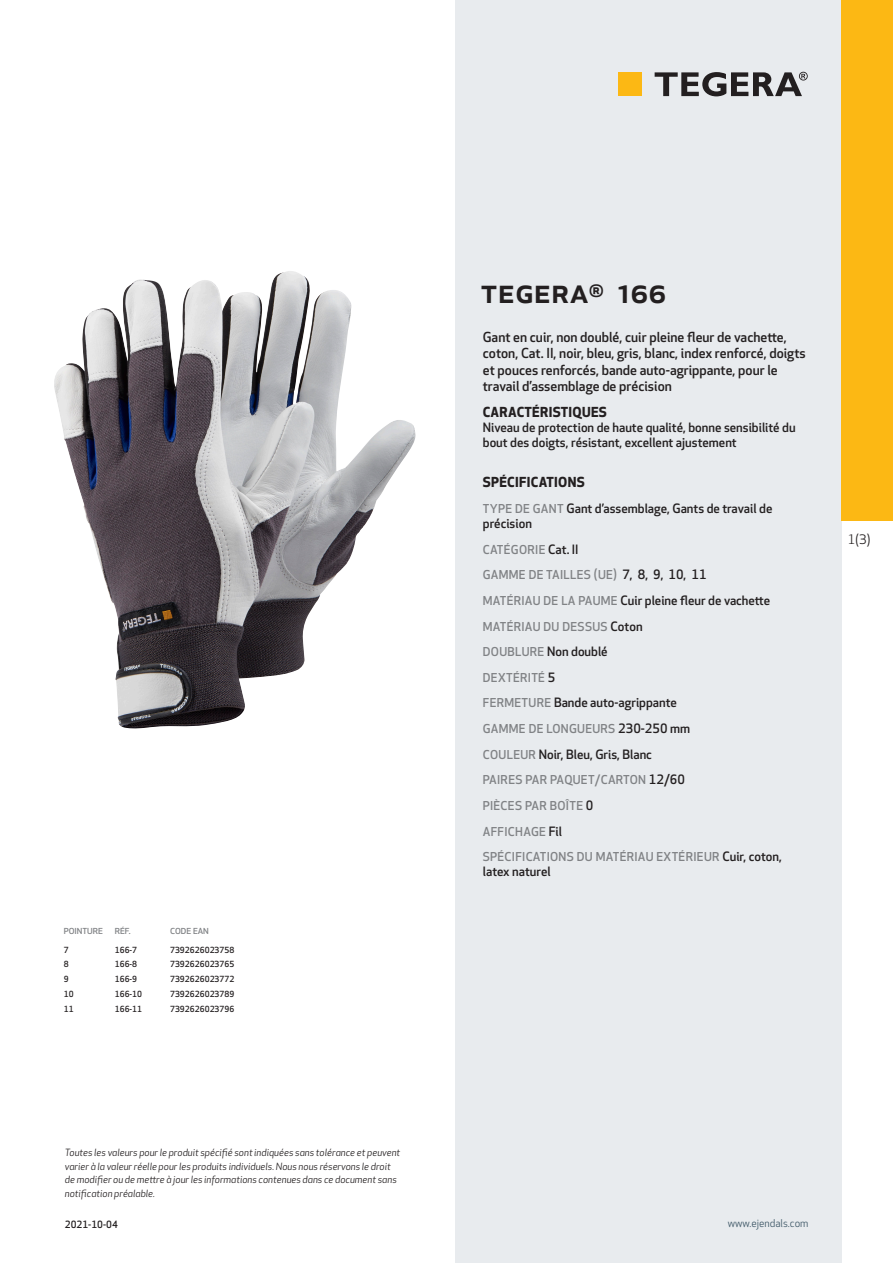
<style>
.page{position:relative;width:893px;height:1263px;background:#fff}
.page>*{position:absolute;margin:0;border:0;box-sizing:border-box;transform-origin:0 0}
.prodname{font:500 34.5px "Apex New";color:#231f20}
.Funktion_body{font:500 13.5px/16.5px "Apex New";color:#231f20}
.Funktion_body-2{font:700 13.5px "Apex New";letter-spacing:.025em;color:#231f20}
.t1{font:12.75px "Apex New";color:#231f20}
.Funktion_body-3{font:500 12.6px/15px "Apex New";color:#231f20}
.Funktion_body-4{font:500 12px "Apex New";letter-spacing:.025em;color:#808285}
.t2{font:10.5px "Apex New";color:#405968}
.t3{font:italic 9.75px/13.5px "Apex New";color:#231f20}
.t4{font:500 9.75px "Apex New";color:#231f20}
.ArticleTable_body{font:500 8.25px "Apex New";color:#231f20}
.ArticeTable_header{font:500 8.1px "Apex New";color:#808285;scale:1.06 1}
.s1{font-size:12px;color:#808285}
.s2{font-size:12.6px;color:#231f20}
</style>
<div class="page">
<div style="left:455px;top:0;width:387px;height:1263px;background:#e8ebee"></div>
<div style="left:842px;top:0;width:51px;height:520px;background:#fcb814"></div>
<img style="left:54px;top:272px;width:362px;height:457px">
<div style="left:618px;top:72px;width:24px;height:24px;background:#fcb814"></div>
<svg style="left:655px;top:72px;width:153px;height:24px"></svg>
<p class="ArticeTable_header" style="left:64px;top:925px;width:38px">POINTURE</p>
<p class="ArticeTable_header" style="left:115px;top:925px;width:16px">RÉF.</p>
<p class="ArticeTable_header" style="left:170px;top:925px;width:38px">CODE EAN</p>
<p class="ArticleTable_body" style="left:64px;top:944px;width:6px">7</p>
<p class="ArticleTable_body" style="left:115px;top:944px;width:24px">166-7</p>
<p class="ArticleTable_body" style="left:170px;top:944px;width:66px">7392626023758</p>
<p class="ArticleTable_body" style="left:64px;top:959px;width:6px">8</p>
<p class="ArticleTable_body" style="left:115px;top:959px;width:24px">166-8</p>
<p class="ArticleTable_body" style="left:170px;top:959px;width:66px">7392626023765</p>
<p class="ArticleTable_body" style="left:64px;top:973px;width:6px">9</p>
<p class="ArticleTable_body" style="left:115px;top:973px;width:24px">166-9</p>
<p class="ArticleTable_body" style="left:170px;top:973px;width:66px">7392626023772</p>
<p class="ArticleTable_body" style="left:64px;top:988px;width:11px">10</p>
<p class="ArticleTable_body" style="left:115px;top:988px;width:29px">166-10</p>
<p class="ArticleTable_body" style="left:170px;top:988px;width:66px">7392626023789</p>
<p class="ArticleTable_body" style="left:64px;top:1003px;width:11px">11</p>
<p class="ArticleTable_body" style="left:115px;top:1003px;width:29px">166-11</p>
<p class="ArticleTable_body" style="left:170px;top:1003px;width:66px">7392626023796</p>
<p class="t3" style="left:65px;top:1146px;width:337px">Toutes les valeurs pour le produit spécifié sont indiquées sans tolérance et peuvent varier à la valeur réelle pour les produits individuels. Nous nous réservons le droit de modifier ou de mettre à jour les informations contenues dans ce document sans notification préalable.</p>
<p class="t4" style="left:65px;top:1218px;width:54px">2021-10-04</p>
<p class="prodname" style="left:480px;top:267px;width:187px">TEGERA<sup>®</sup> 166</p>
<p class="Funktion_body" style="left:483px;top:328px;width:324px">Gant en cuir, non doublé, cuir pleine fleur de vachette, coton, Cat. II, noir, bleu, gris, blanc, index renforcé, doigts et pouces renforcés, bande auto-agrippante, pour le travail d’assemblage de précision</p>
<p class="Funktion_body-2" style="left:483px;top:402px;width:126px">CARACTÉRISTIQUES</p>
<p class="Funktion_body-3" style="left:483px;top:419px;width:314px">Niveau de protection de haute qualité, bonne sensibilité du bout des doigts, résistant, excellent ajustement</p>
<p class="Funktion_body-2" style="left:483px;top:473px;width:103px">SPÉCIFICATIONS</p>
<p class="Funktion_body-3" style="left:483px;top:501px;width:291px"><span class="s1">TYPE DE GANT</span> Gant d’assemblage, Gants de travail de précision</p>
<p class="Funktion_body-4" style="left:483px;top:541px;width:97px">CATÉGORIE <span class="s2">Cat. II</span></p>
<p class="Funktion_body-4" style="left:483px;top:567px;width:225px">GAMME DE TAILLES (UE) <span class="s2">7, 8, 9, 10, 11</span></p>
<p class="Funktion_body-3" style="left:483px;top:592px;width:289px"><span class="s1">MATÉRIAU DE LA PAUME</span> Cuir pleine fleur de vachette</p>
<p class="Funktion_body-4" style="left:483px;top:618px;width:161px">MATÉRIAU DU DESSUS <span class="s2">Coton</span></p>
<p class="Funktion_body-3" style="left:483px;top:644px;width:126px"><span class="s1">DOUBLURE</span> Non doublé</p>
<p class="Funktion_body-4" style="left:483px;top:669px;width:74px">DEXTÉRITÉ <span class="s2">5</span></p>
<p class="Funktion_body-3" style="left:483px;top:695px;width:196px"><span class="s1">FERMETURE</span> Bande auto-agrippante</p>
<p class="Funktion_body-4" style="left:483px;top:721px;width:209px">GAMME DE LONGUEURS <span class="s2">230-250 mm</span></p>
<p class="Funktion_body-3" style="left:483px;top:746px;width:171px"><span class="s1">COULEUR</span> Noir, Bleu, Gris, Blanc</p>
<p class="Funktion_body-4" style="left:483px;top:772px;width:204px">PAIRES PAR PAQUET/CARTON <span class="s2">12/60</span></p>
<p class="Funktion_body-4" style="left:483px;top:797px;width:112px">PIÈCES PAR BOÎTE <span class="s2">0</span></p>
<p class="Funktion_body-4" style="left:483px;top:823px;width:81px">AFFICHAGE <span class="s2">Fil</span></p>
<p class="Funktion_body-4" style="left:483px;top:849px;width:300px">SPÉCIFICATIONS DU MATÉRIAU EXTÉRIEUR <span class="s2">Cuir, coton,</span></p>
<p class="Funktion_body-3" style="left:483px;top:864px;width:69px">latex naturel</p>
<p class="t1" style="left:848px;top:531px;width:24px">1(3)</p>
<p class="t2" style="left:728px;top:1217px;width:82px">www.ejendals.com</p>
</div>
